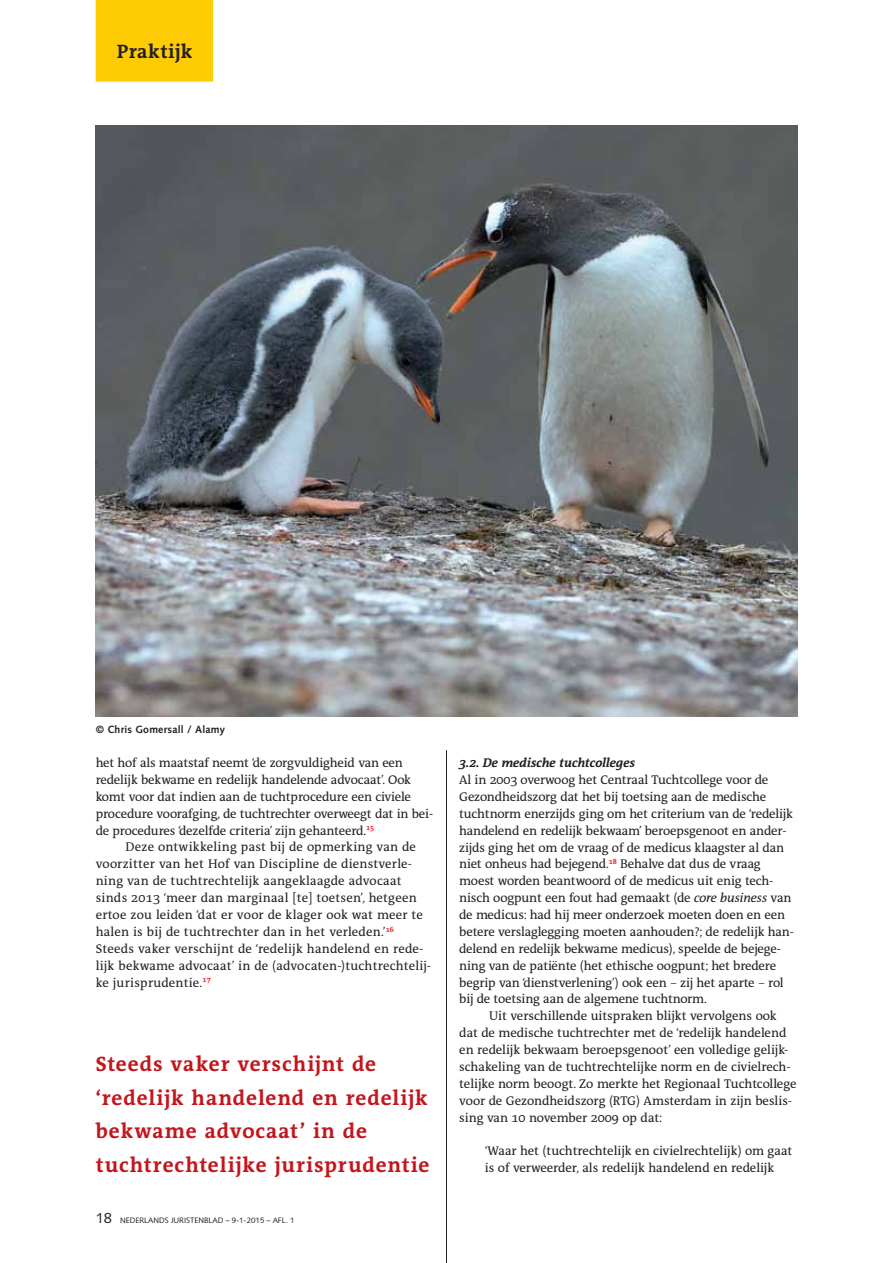
<style>
.page{position:relative;width:893px;height:1263px;background:#fff}
.page>*{position:absolute;margin:0;border:0;box-sizing:border-box;transform-origin:0 0}
.t1{font:700 21px/33.8px "The Antiqua Sun OT";letter-spacing:.04em;color:#c4151c}
.t2{font:700 19.5px "The Antiqua Sun OT";letter-spacing:.02em;color:#231f20}
.t3{font:12.75px/17px "The Antiqua Sun OT";letter-spacing:-.01em;color:#231f20}
.t4{font:12.75px/17px "The Antiqua Sun OT";letter-spacing:.02em;color:#231f20}
.t5{font:italic 700 12.75px "The Antiqua Sun OT";color:#231f20}
.t6{font:700 10.5px "Syntax LT Std";letter-spacing:.02em;color:#231f20}
.t7{font:7.8px "Syntax LT Std";color:#231f20}
.s1{font-size:14.7px}
.s2{font-style:italic}
</style>
<div class="page">
<hr style="left:446px;top:750px;width:1px;height:513px;background:#231f20">
<img style="left:96px;top:126px;width:701px;height:590px">
<div style="left:96px;top:0;width:117px;height:82px;background:#ffcb04"></div>
<h2 class="t2" style="left:117px;top:40px;width:77px">Praktijk</h2>
<p class="t6" style="left:96px;top:725px;width:131px">© Chris Gomersall / Alamy</p>
<p class="t3" style="left:96px;top:755px;width:338px">het hof als maatstaf neemt ‘de zorgvuldigheid van een redelijk bekwame en redelijk handelende advocaat’. Ook komt voor dat indien aan de tuchtprocedure een civiele procedure voorafging, de tuchtrechter overweegt dat in bei&shy;de procedures ‘dezelfde criteria’ zijn gehanteerd.<sup>15</sup></p>
<p class="t4" style="left:96px;top:839px;width:336px;text-indent:30px">Deze ontwikkeling past bij de opmerking van de voorzitter van het Hof van Discipline de dienstverle&shy;ning van de tuchtrechtelijk aangeklaagde advocaat sinds 2013 ‘meer dan marginaal [te] toetsen’, hetgeen ertoe zou leiden ‘dat er voor de klager ook wat meer te halen is bij de tuchtrechter dan in het verleden.’<sup>16<br></sup>Steeds vaker verschijnt de ‘redelijk handelend en rede&shy;lijk bekwame advocaat’ in de (advocaten-)tuchtrechtelij&shy;ke jurisprudentie.<sup>17</sup></p>
<h1 class="t1" style="left:96px;top:1047px;width:335px">Steeds vaker verschijnt de ‘redelijk handelend en redelijk bekwame advocaat’ in de tuchtrechtelijke jurisprudentie</h1>
<p class="t7" style="left:96px;top:1216px;width:200px"><span class="s1">18</span> NEDERLANDS JURISTENBLAD – 9-1-2015 – AFL. 1</p>
<p class="t5" style="left:459px;top:756px;width:178px">3.2. De medische tuchtcolleges</p>
<p class="t3" style="left:459px;top:772px;width:335px">Al in 2003 overwoog het Centraal Tuchtcollege voor de Gezondheidszorg dat het bij toetsing aan de medische tuchtnorm enerzijds ging om het criterium van de ‘redelijk handelend en redelijk bekwaam’ beroepsgenoot en ander&shy;zijds ging het om de vraag of de medicus klaagster al dan niet onheus had bejegend.<sup>18</sup> Behalve dat dus de vraag moest worden beantwoord of de medicus uit enig tech&shy;nisch oogpunt een fout had gemaakt (de <span class="s2">core business</span> van de medicus: had hij meer onderzoek moeten doen en een betere verslaglegging moeten aanhouden?; de redelijk han&shy;delend en redelijk bekwame medicus), speelde de bejege&shy;ning van de patiënte (het ethische oogpunt; het bredere begrip van ‘dienstverlening’) ook een − zij het aparte − rol bij de toetsing aan de algemene tuchtnorm.</p>
<p class="t3" style="left:459px;top:1008px;width:339px;text-indent:30px">Uit verschillende uitspraken blijkt vervolgens ook dat de medische tuchtrechter met de ‘redelijk handelend en redelijk bekwaam beroepsgenoot’ een volledige gelijk&shy;schakeling van de tuchtrechtelijke norm en de civielrech&shy;telijke norm beoogt. Zo merkte het Regionaal Tuchtcollege voor de Gezondheidszorg (RTG) Amsterdam in zijn beslis&shy;sing van 10 november 2009 op dat:</p>
<p class="t3" style="left:485px;top:1143px;width:309px">‘Waar het (tuchtrechtelijk en civielrechtelijk) om gaat is of verweerder, als redelijk handelend en redelijk</p>
</div>
